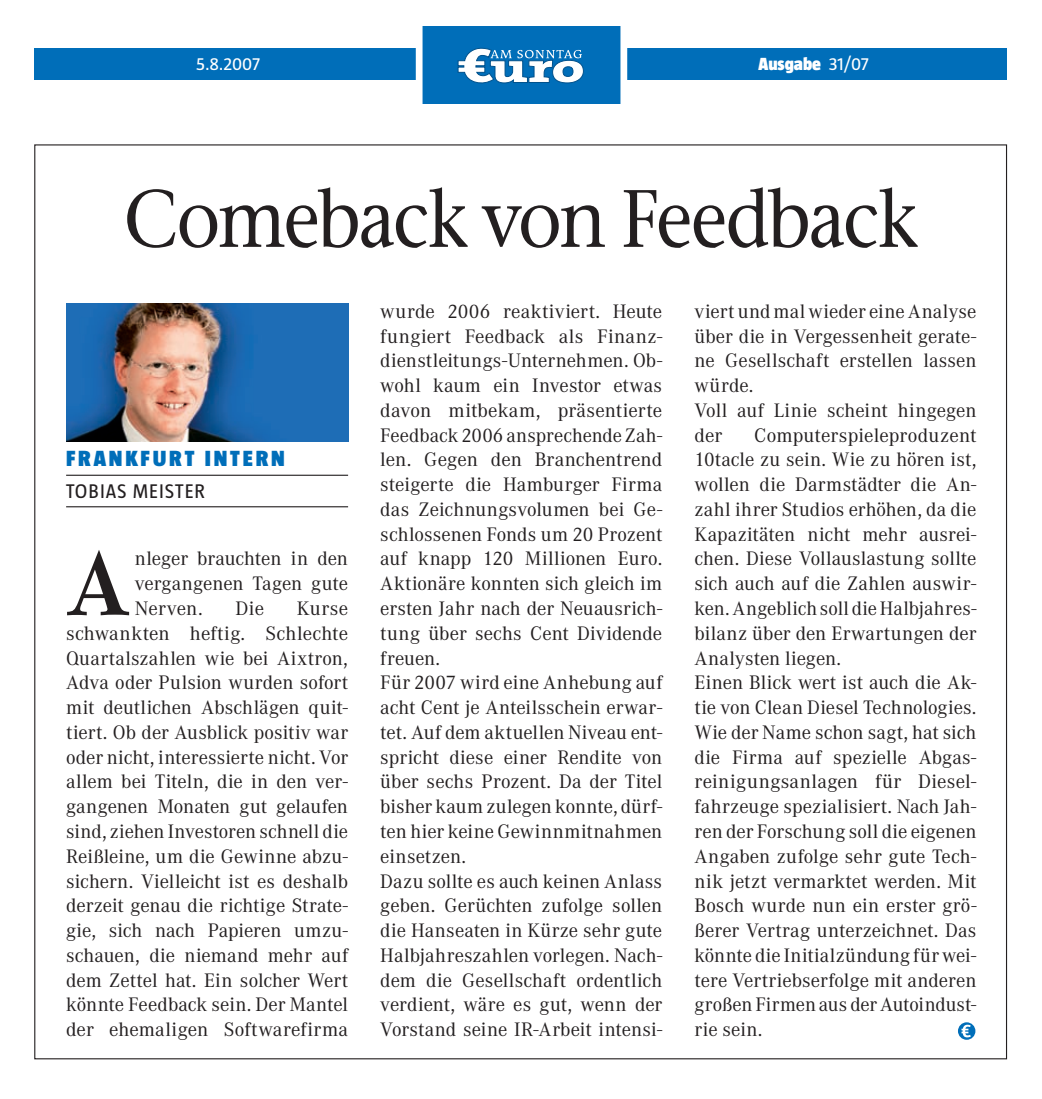
<style>
.page{position:relative;width:1042px;height:1099px;background:#fff}
.page>*{position:absolute;margin:0;border:0;box-sizing:border-box;transform-origin:0 0}
.t1{font:700 94.05px "Corporate A";color:#231f20}
.t2{font:500 81px "Stone Serif ITC";letter-spacing:-.03em;color:#231f20;scale:.9 1}
.t3{font:900 22.5px "Taz";letter-spacing:.125em;color:#006eb9}
.t4{font:20.25px/24.8px "Corporate A";letter-spacing:.005em;color:#231f20}
.t5{font:20.25px "Taz";letter-spacing:.05em;color:#231f20}
.t6{font:900 18px "Taz";color:#fff}
.t7{font:18px "Taz";color:#fff}
.s1{font-weight:400}
</style>
<div class="page">
<img style="left:66px;top:303px;width:282px;height:138px">
<svg style="left:958px;top:1022px;width:17px;height:17px"></svg>
<hr style="left:66px;top:474px;width:282px;height:1px;background:#231f20">
<hr style="left:66px;top:506px;width:282px;height:1px;background:#231f20">
<div style="left:34px;top:48px;width:973px;height:32px;background:#006eb9"></div>
<svg style="left:415px;top:26px;width:213px;height:78px"></svg>
<p class="t7" style="left:196px;top:54px;width:65px">5.8.2007</p>
<p class="t6" style="left:758px;top:54px;width:112px">Ausgabe <span class="s1">31/07</span></p>
<h2 class="t2" style="left:124px;top:168px;width:884px">Comeback von Feedback</h2>
<p class="t3" style="left:66px;top:446px;width:220px">FRANKFURT INTERN</p>
<p class="t5" style="left:66px;top:479px;width:140px">TOBIAS MEISTER</p>
<h1 class="t1" style="left:66px;top:531px;width:65px">A</h1>
<p class="t4" style="left:135px;top:546px;width:215px;text-align:justify">nleger brauchten in den vergangenen Tagen gute Nerven.</p>
<p class="t4" style="left:66px;top:596px;width:283px;text-align:justify;text-indent:231px">Kurse schwankten heftig. Schlechte Quartalszahlen wie bei Aixtron, Adva oder Pulsion wurden sofort mit deutlichen Abschlägen quit&shy;tiert. Ob der Ausblick positiv war oder nicht, interessierte nicht. Vor allem bei Titeln, die in den ver&shy;gangenen Monaten gut gelaufen sind, ziehen Investoren schnell die Reißleine, um die Gewinne abzu&shy;sichern. Vielleicht ist es deshalb derzeit genau die richtige Strate&shy;gie, sich nach Papieren umzu&shy;schauen, die niemand mehr auf dem Zettel hat. Ein solcher Wert könnte Feedback sein. Der Mantel der ehemaligen Softwarefirma</p>
<p class="t4" style="left:235px;top:596px;width:30px">Die</p>
<p class="t4" style="left:380px;top:299px;width:283px">wurde 2006 reaktiviert. Heute fungiert Feedback als Finanz&shy;dienstleitungs-Unternehmen. Ob&shy;wohl kaum ein Investor etwas davon mitbekam, präsentierte<br>Feedback 2006 ansprechende Zah&shy;len. Gegen den Branchentrend steigerte die Hamburger Firma das Zeichnungsvolumen bei Ge&shy;schlossenen Fonds um 20 Prozent auf knapp 120 Millionen Euro.<br>Aktionäre konnten sich gleich im ersten Jahr nach der Neuausrich&shy;tung über sechs Cent Dividende freuen.<br>Für 2007 wird eine Anhebung auf acht Cent je Anteilsschein erwar&shy;tet. Auf dem aktuellen Niveau ent&shy;spricht diese einer Rendite von über sechs Prozent. Da der Titel bisher kaum zulegen konnte, dürf&shy;ten hier keine Gewinnmitnahmen einsetzen.<br>Dazu sollte es auch keinen Anlass geben. Gerüchten zufolge sollen die Hanseaten in Kürze sehr gute<br>Halbjahreszahlen vorlegen. Nach&shy;dem die Gesellschaft ordentlich verdient, wäre es gut, wenn der<br>Vorstand seine IR-Arbeit intensi-</p>
<p class="t4" style="left:694px;top:299px;width:283px">viert und mal wieder eine Analyse über die in Vergessenheit gerate&shy;ne Gesellschaft erstellen lassen würde.<br>Voll auf Linie scheint hingegen der</p>
<p class="t4" style="left:694px;top:423px;width:283px;text-indent:60px">Computerspieleproduzent<br>10tacle zu sein. Wie zu hören ist, wollen die Darmstädter die An&shy;zahl ihrer Studios erhöhen, da die<br>Kapazitäten nicht mehr ausrei&shy;chen. Diese Vollauslastung sollte sich auch auf die Zahlen auswir&shy;ken. Angeblich soll die Halbjahres&shy;bilanz über den Erwartungen der<br>Analysten liegen.<br>Einen Blick wert ist auch die Ak&shy;tie von Clean Diesel Technologies.<br>Wie der Name schon sagt, hat sich die Firma auf spezielle Abgas&shy;reinigungsanlagen für Diesel&shy;fahrzeuge spezialisiert. Nach Jah&shy;ren der Forschung soll die eigenen<br>Angaben zufolge sehr gute Tech&shy;nik jetzt vermarktet werden. Mit<br>Bosch wurde nun ein erster grö&shy;ßerer Vertrag unterzeichnet. Das könnte die Initialzündung für wei&shy;tere Vertriebserfolge mit anderen großen Firmen aus der Autoindust&shy;rie sein.</p>
</div>
